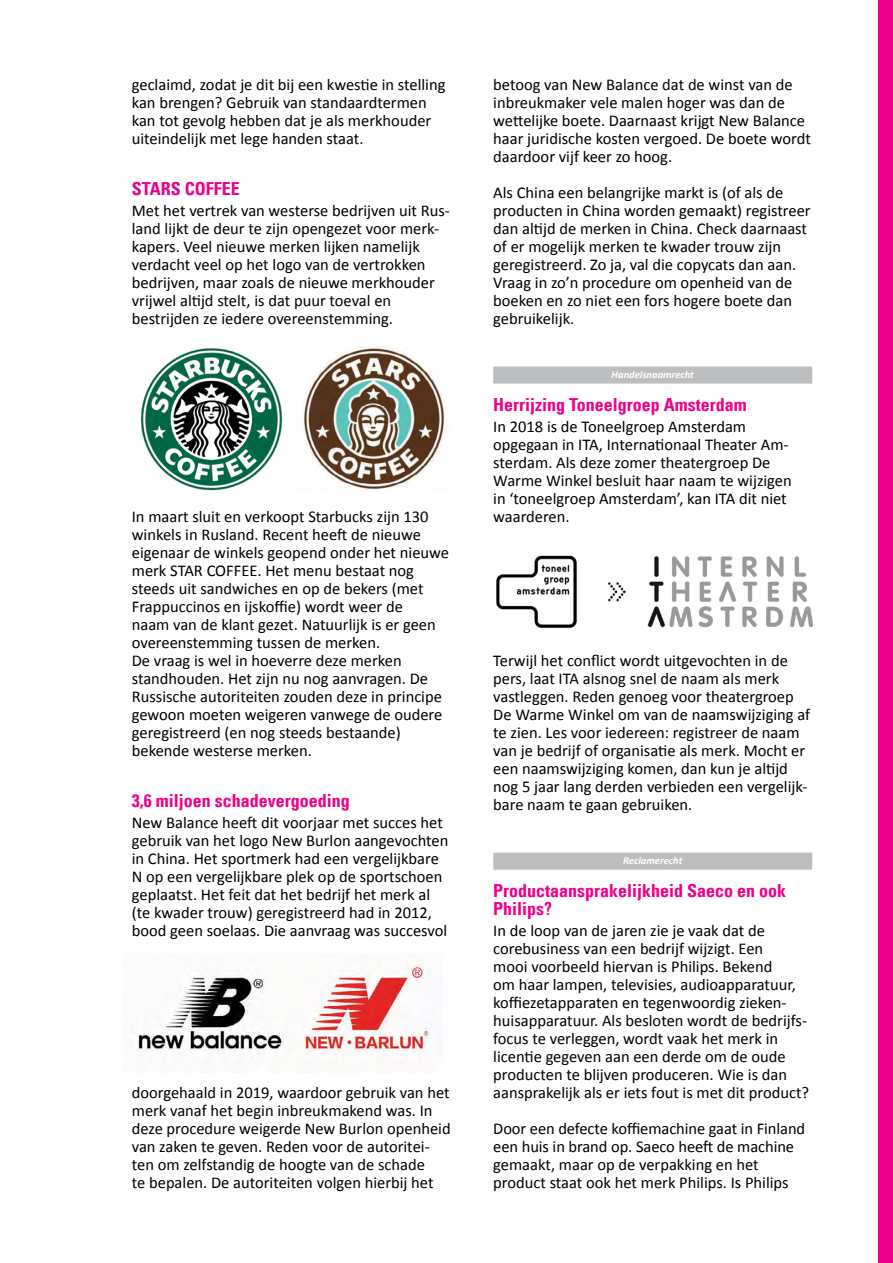
<style>
.page{position:relative;width:893px;height:1263px;background:#fff}
.page>*{position:absolute;margin:0;border:0;box-sizing:border-box;transform-origin:0 0}
.t1{font:700 condensed 18px/18px "Univers LT";color:#ec008c}
.t2{font:16.5px/18px "Calibri";color:#000}
.t3{font:italic 700 10.5px "Calibri";color:#fff}
</style>
<div class="page">
<div style="left:878px;top:0;width:15px;height:1263px;background:#ec008c"></div>
<div style="left:493px;top:367px;width:319px;height:17px;background:#bcbec0"></div>
<div style="left:493px;top:853px;width:319px;height:17px;background:#bcbec0"></div>
<img style="left:303px;top:347px;width:143px;height:143px">
<img style="left:140px;top:348px;width:143px;height:143px">
<img style="left:134px;top:964px;width:304px;height:100px">
<img style="left:496px;top:555px;width:316px;height:74px">
<p class="t2" style="left:132px;top:76px;width:315px">geclaimd, zodat je dit bij een kwestie in stelling kan brengen? Gebruik van standaardtermen kan tot gevolg hebben dat je als merkhouder uiteindelijk met lege handen staat.</p>
<p class="t1" style="left:132px;top:180px;width:109px">STARS COFFEE</p>
<p class="t2" style="left:132px;top:202px;width:320px">Met het vertrek van westerse bedrijven uit Rus&shy;land lijkt de deur te zijn opengezet voor merk&shy;kapers. Veel nieuwe merken lijken namelijk verdacht veel op het logo van de vertrokken bedrijven, maar zoals de nieuwe merkhouder vrijwel altijd stelt, is dat puur toeval en bestrijden ze iedere overeenstemming.</p>
<p class="t2" style="left:132px;top:508px;width:319px">In maart sluit en verkoopt Starbucks zijn 130 winkels in Rusland. Recent heeft de nieuwe eigenaar de winkels geopend onder het nieuwe merk STAR COFFEE. Het menu bestaat nog steeds uit sandwiches en op de bekers (met Frappuccinos en ijskoffie) wordt weer de<br>naam van de klant gezet. Natuurlijk is er geen overeenstemming tussen de merken.<br>De vraag is wel in hoeverre deze merken standhouden. Het zijn nu nog aanvragen. De Russische autoriteiten zouden deze in principe gewoon moeten weigeren vanwege de oudere geregistreerd (en nog steeds bestaande) bekende westerse merken.</p>
<p class="t1" style="left:132px;top:792px;width:219px">3,6 miljoen schadevergoeding</p>
<p class="t2" style="left:132px;top:814px;width:318px">New Balance heeft dit voorjaar met succes het gebruik van het logo New Burlon aangevochten in China. Het sportmerk had een vergelijkbare N op een vergelijkbare plek op de sportschoen geplaatst. Het feit dat het bedrijf het merk al (te kwader trouw) geregistreerd had in 2012, bood geen soelaas. Die aanvraag was succesvol</p>
<p class="t2" style="left:132px;top:1084px;width:320px">doorgehaald in 2019, waardoor gebruik van het merk vanaf het begin inbreukmakend was. In deze procedure weigerde New Burlon openheid van zaken te geven. Reden voor de autoritei&shy;ten om zelfstandig de hoogte van de schade<br>te bepalen. De autoriteiten volgen hierbij het</p>
<p class="t2" style="left:493px;top:76px;width:319px">betoog van New Balance dat de winst van de inbreukmaker vele malen hoger was dan de wettelijke boete. Daarnaast krijgt New Balance haar juridische kosten vergoed. De boete wordt daardoor vijf keer zo hoog.</p>
<p class="t2" style="left:493px;top:184px;width:319px">Als China een belangrijke markt is (of als de producten in China worden gemaakt) registreer dan altijd de merken in China. Check daarnaast of er mogelijk merken te kwader trouw zijn geregistreerd. Zo ja, val die copycats dan aan.<br>Vraag in zo’n procedure om openheid van de boeken en zo niet een fors hogere boete dan gebruikelijk.</p>
<p class="t3" style="left:611px;top:368px;width:84px">Handelsnaamrecht</p>
<p class="t1" style="left:493px;top:396px;width:255px">Herrijzing Toneelgroep Amsterdam</p>
<p class="t2" style="left:493px;top:418px;width:300px">In 2018 is de Toneelgroep Amsterdam opgegaan in ITA, Internationaal Theater Am&shy;sterdam. Als deze zomer theatergroep De Warme Winkel besluit haar naam te wijzigen in ‘toneelgroep Amsterdam’, kan ITA dit niet waarderen.</p>
<p class="t2" style="left:493px;top:652px;width:318px">Terwijl het conflict wordt uitgevochten in de pers, laat ITA alsnog snel de naam als merk vastleggen. Reden genoeg voor theatergroep De Warme Winkel om van de naamswijziging af te zien. Les voor iedereen: registreer de naam van je bedrijf of organisatie als merk. Mocht er een naamswijziging komen, dan kun je altijd nog 5 jaar lang derden verbieden een vergelijk&shy;bare naam te gaan gebruiken.</p>
<p class="t3" style="left:623px;top:854px;width:61px">Reclamerecht</p>
<p class="t1" style="left:493px;top:882px;width:295px">Productaansprakelijkheid Saeco en ook<br>Philips?</p>
<p class="t2" style="left:493px;top:922px;width:317px">In de loop van de jaren zie je vaak dat de corebusiness van een bedrijf wijzigt. Een<br>mooi voorbeeld hiervan is Philips. Bekend<br>om haar lampen, televisies, audioapparatuur, koffiezetapparaten en tegenwoordig zieken&shy;huisapparatuur. Als besloten wordt de bedrijfs&shy;focus te verleggen, wordt vaak het merk in licentie gegeven aan een derde om de oude producten te blijven produceren. Wie is dan aansprakelijk als er iets fout is met dit product?</p>
<p class="t2" style="left:493px;top:1120px;width:314px">Door een defecte koffiemachine gaat in Finland een huis in brand op. Saeco heeft de machine gemaakt, maar op de verpakking en het product staat ook het merk Philips. Is Philips</p>
</div>
